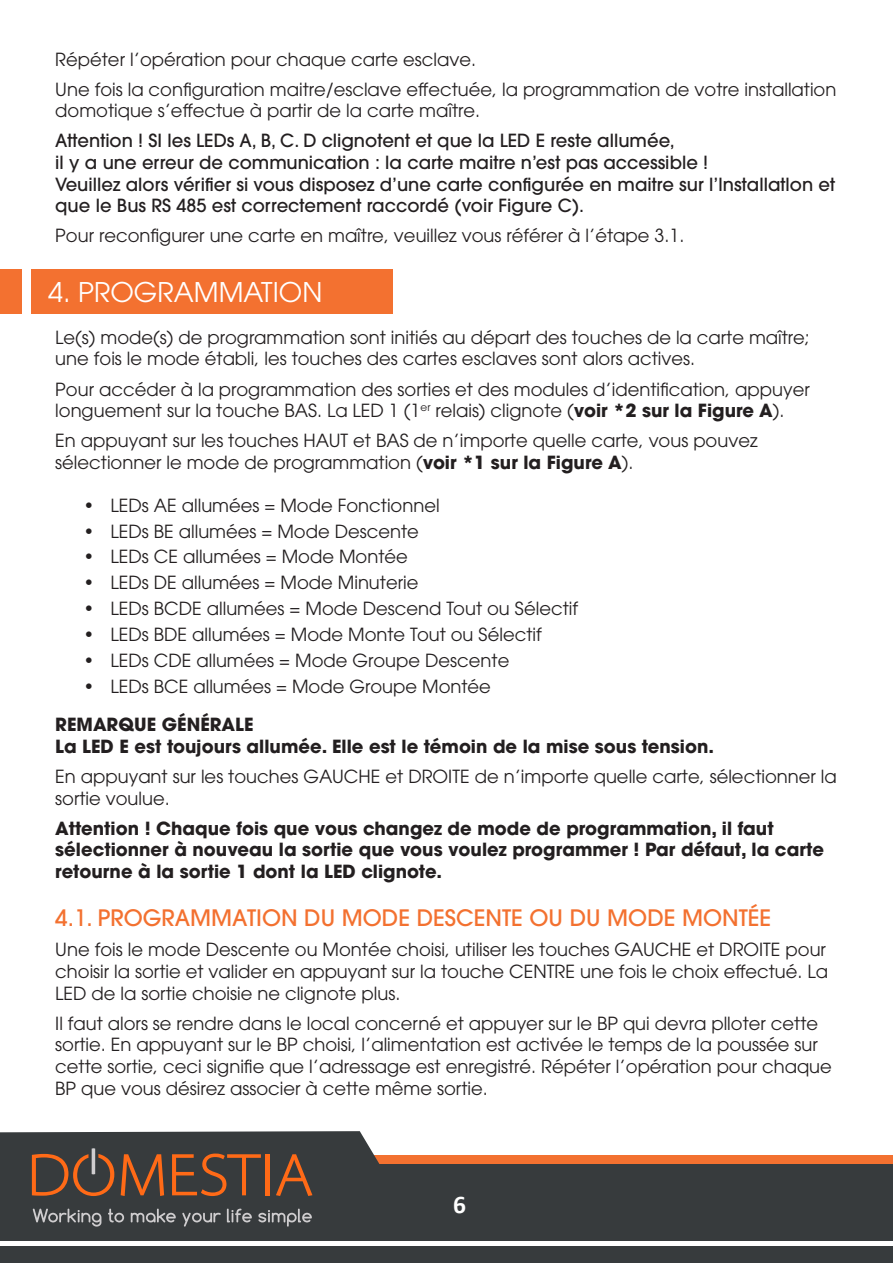
<style>
.page{position:relative;width:893px;height:1263px;background:#fff}
.page>*{position:absolute;margin:0;border:0;box-sizing:border-box;transform-origin:0 0}
.t1{font:27px "ITC Avant Garde Pro";color:#fff}
.t2{font:700 25.5px "Calibri";color:#fff}
.t3{font:500 22.5px "ITC Avant Garde Pro";color:#f37130}
.t4{font:18px/21.6px "ITC Avant Garde Pro";color:#231f20}
.t5{font:500 18px/21.6px "ITC Avant Garde Pro";color:#231f20}
.t6{font:700 18px/21.6px "ITC Avant Garde Pro";color:#231f20}
.s1{font-weight:700}
</style>
<div class="page">
<div style="left:0;top:1164px;width:893px;height:99px;background:#373b3d"></div>
<div style="left:0;top:1155px;width:893px;height:9px;background:#f37130"></div>
<svg style="left:0;top:1131px;width:493px;height:111px"></svg>
<svg style="left:121px;top:1154px;width:43px;height:42px"></svg>
<svg style="left:172px;top:1153px;width:89px;height:43px"></svg>
<hr style="left:265px;top:1154px;width:4px;height:41px;background:#ff6a17">
<svg style="left:276px;top:1154px;width:36px;height:42px"></svg>
<svg style="left:32px;top:1148px;width:82px;height:48px"></svg>
<svg style="left:33px;top:1208px;width:68px;height:18px"></svg>
<svg style="left:108px;top:1208px;width:16px;height:14px"></svg>
<svg style="left:131px;top:1208px;width:45px;height:14px"></svg>
<svg style="left:182px;top:1213px;width:39px;height:13px"></svg>
<svg style="left:227px;top:1208px;width:25px;height:14px"></svg>
<svg style="left:258px;top:1208px;width:54px;height:18px"></svg>
<hr style="left:0;top:1242px;width:893px;height:4px;background:#fff">
<div style="left:31px;top:269px;width:362px;height:45px;background:#f37130"></div>
<div style="left:0;top:269px;width:21px;height:45px;background:#f37130"></div>
<p class="t4" style="left:55px;top:48px;width:422px">Répéter l’opération pour chaque carte esclave.</p>
<p class="t4" style="left:55px;top:78px;width:783px">Une fois la configuration maitre/esclave effectuée, la programmation de votre installation domotique s’effectue à partir de la carte maître.</p>
<p class="t5" style="left:55px;top:130px;width:781px">Attention ! SI les LEDs A, B, C. D clignotent et que la LED E reste allumée,<br>il y a une erreur de communication : la carte maitre n’est pas accessible !<br>Veuillez alors vérifier si vous disposez d’une carte configurée en maitre sur l’lnstallatlon et que le Bus RS 485 est correctement raccordé (voir Figure C).</p>
<p class="t4" style="left:55px;top:225px;width:631px">Pour reconfigurer une carte en maître, veuillez vous référer à l’étape 3.1.</p>
<p class="t1" style="left:48px;top:275px;width:276px">4. PROGRAMMATION</p>
<p class="t4" style="left:55px;top:326px;width:756px">Le(s) mode(s) de programmation sont initiés au départ des touches de la carte maître; une fois le mode établi, les touches des cartes esclaves sont alors actives.</p>
<p class="t4" style="left:55px;top:378px;width:756px">Pour accéder à la programmation des sorties et des modules d’identification, appuyer longuement sur la touche BAS. La LED 1 (1<sup>er</sup> relais) clignote (<span class="s1">voir *2 sur la Figure A</span>).</p>
<p class="t4" style="left:55px;top:430px;width:704px">En appuyant sur les touches HAUT et BAS de n’importe quelle carte, vous pouvez sélectionner le mode de programmation (<span class="s1">voir *1 sur la Figure A</span>).</p>
<p class="t4" style="left:84px;top:494px;width:358px">• LEDs AE allumées = Mode Fonctionnel</p>
<p class="t4" style="left:84px;top:520px;width:337px">• LEDs BE allumées = Mode Descente</p>
<p class="t4" style="left:84px;top:546px;width:326px">• LEDs CE allumées = Mode Montée</p>
<p class="t4" style="left:84px;top:572px;width:336px">• LEDs DE allumées = Mode Minuterie</p>
<p class="t4" style="left:84px;top:598px;width:496px">• LEDs BCDE allumées = Mode Descend Tout ou Sélectif</p>
<p class="t4" style="left:84px;top:623px;width:460px">• LEDs BDE allumées = Mode Monte Tout ou Sélectif</p>
<p class="t4" style="left:84px;top:649px;width:427px">• LEDs CDE allumées = Mode Groupe Descente</p>
<p class="t4" style="left:84px;top:675px;width:409px">• LEDs BCE allumées = Mode Groupe Montée</p>
<p class="t6" style="left:55px;top:714px;width:660px">REMARQUE GÉNÉRALE<br>La LED E est toujours allumée. Elle est le témoin de la mise sous tension.</p>
<p class="t4" style="left:55px;top:765px;width:783px">En appuyant sur les touches GAUCHE et DROITE de n’importe quelle carte, sélectionner la sortie voulue.</p>
<p class="t6" style="left:55px;top:817px;width:770px">Attention ! Chaque fois que vous changez de mode de programmation, il faut sélectionner à nouveau la sortie que vous voulez programmer ! Par défaut, la carte retourne à la sortie 1 dont la LED clignote.</p>
<p class="t3" style="left:55px;top:904px;width:718px">4.1. PROGRAMMATION DU MODE DESCENTE OU DU MODE MONTÉE</p>
<p class="t4" style="left:55px;top:939px;width:774px;text-align:justify">Une fois le mode Descente ou Montée choisi, utiliser les touches GAUCHE et DROITE pour choisir la sortie et valider en appuyant sur la touche CENTRE une fois le choix effectué. La LED de la sortie choisie ne clignote plus.</p>
<p class="t4" style="left:55px;top:1012px;width:778px">Il faut alors se rendre dans le local concerné et appuyer sur le BP qui devra plloter cette sortie. En appuyant sur le BP choisi, l’alimentation est activée le temps de la poussée sur cette sortie, ceci signifie que l’adressage est enregistré. Répéter l’opération pour chaque BP que vous désirez associer à cette même sortie.</p>
<h2 class="t2" style="left:453px;top:1186px;width:14px">6</h2>
</div>
